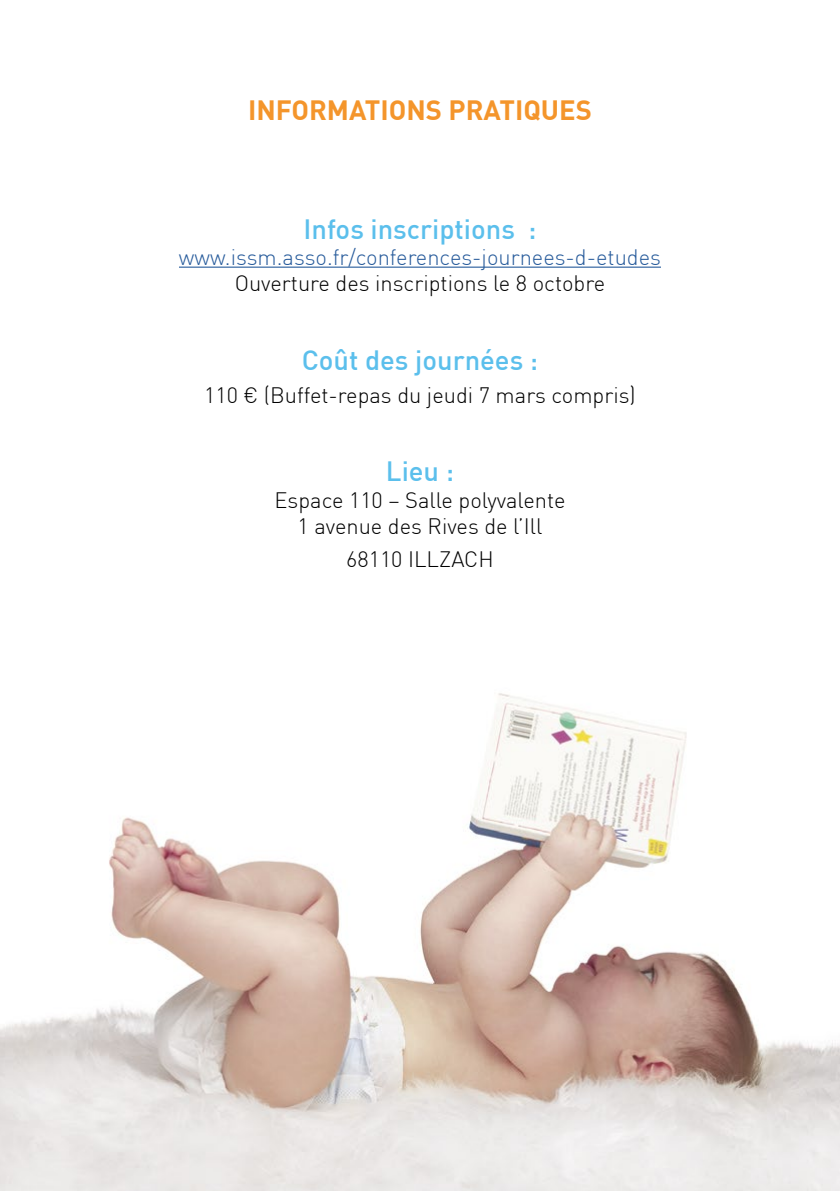
<style>
.page{position:relative;width:840px;height:1191px;background:#fff}
.page>*{position:absolute;margin:0;border:0;box-sizing:border-box;transform-origin:0 0}
.t1{font:500 27.4px "DIN Pro";color:#5bbfec}
.t2{font:700 27.4px "DIN Pro";color:#f4952b}
.t3{font:300 21.8px/26.2px "DIN Pro";color:#000;text-align:center}
.t4{font:300 21.8px "DIN Pro";color:#275b9b}
</style>
<div class="page">
<img style="left:0;top:266px;width:839px;height:925px">
<hr style="left:179px;top:267px;width:481px;height:1px;background:#275b9b">
<p class="t2" style="left:248px;top:92px;width:345px">INFORMATIONS PRATIQUES</p>
<p class="t1" style="left:303px;top:211px;width:234px">Infos inscriptions :</p>
<p class="t4" style="left:179px;top:243px;width:483px">www.issm.asso.fr/conferences-journees-d-etudes</p>
<p class="t3" style="left:235px;top:270px;width:371px">Ouverture des inscriptions le 8 octobre</p>
<p class="t1" style="left:301px;top:342px;width:238px">Coût des journées :</p>
<p class="t3" style="left:204px;top:381px;width:433px">110 € (Buffet-repas du jeudi 7 mars compris)</p>
<p class="t1" style="left:386px;top:454px;width:70px">Lieu :</p>
<p class="t3" style="left:274px;top:486px;width:292px">Espace 110 – Salle polyvalente<br>1 avenue des Rives de l’Ill</p>
<p class="t3" style="left:346px;top:545px;width:149px">68110 ILLZACH</p>
</div>
